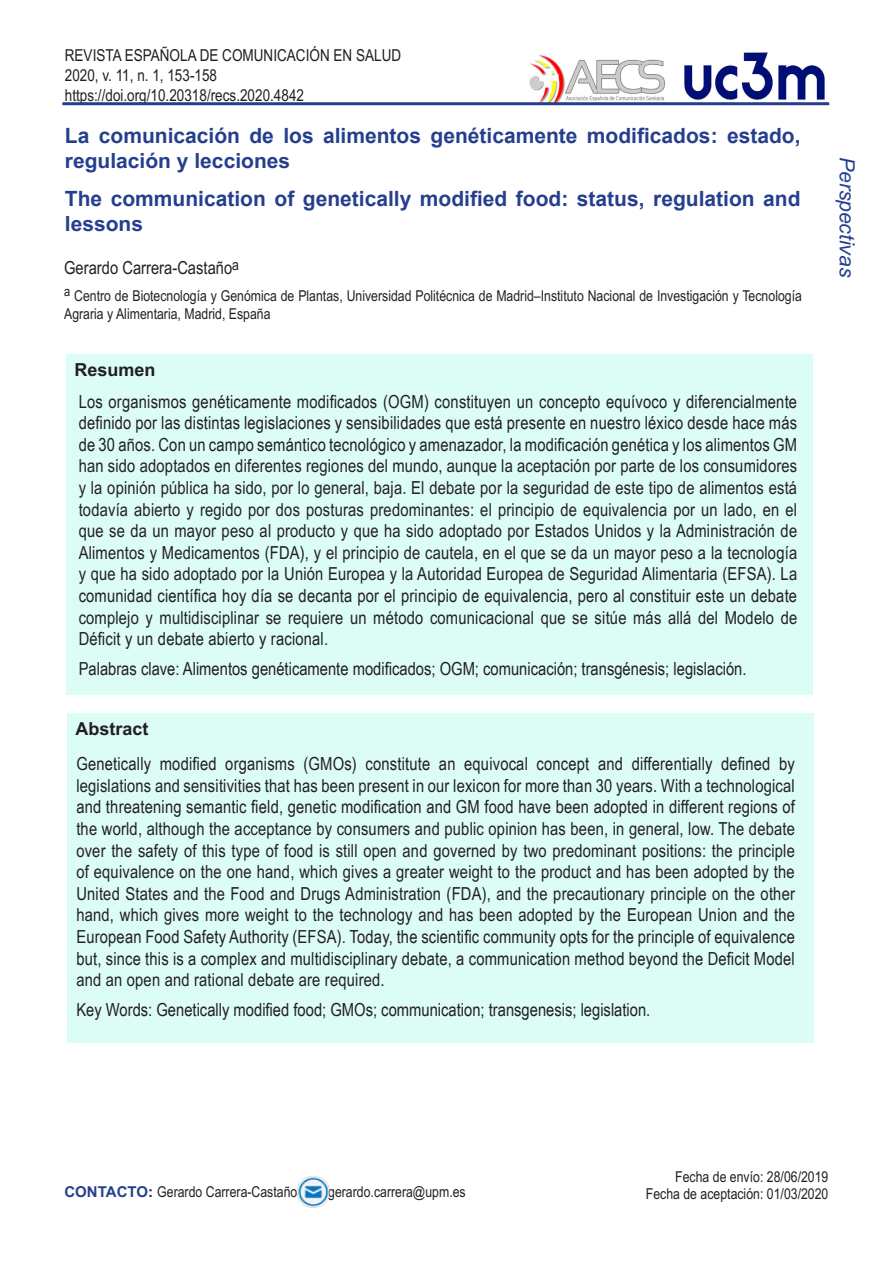
<style>
.page{position:relative;width:893px;height:1263px;background:#fff}
.page>*{position:absolute;margin:0;border:0;box-sizing:border-box;transform-origin:0 0}
.t1{font:21px/25.2px "Arial Bold MT2";color:#253f8e}
.t2{font:italic 21px "Arial";color:#253f8e}
.t3{font:18px/21.6px "Arial Narrow";letter-spacing:.01em;color:#231f20;text-align:justify}
.t4{font:18px "Arial Narrow 2";color:#231f20}
.t5{font:700 18px "Arial";color:#231f20}
.t6{font:16.5px/19.8px "Arial Narrow";color:#231f20}
.t7{font:15px/18px "Arial Narrow";color:#231f20}
.s1{font-family:"Arial";font-weight:700}
.s2{font-family:"Arial Narrow 2"}
.s3{font-family:"Arial";font-weight:700;color:#253f8e}
</style>
<div class="page">
<img style="left:684px;top:52px;width:141px;height:49px">
<img style="left:529px;top:54px;width:137px;height:48px">
<hr style="left:62px;top:102px;width:767px;height:3px;background:#253f8e">
<div style="left:66px;top:354px;width:747px;height:340px;background:#dcfcf6"></div>
<div style="left:67px;top:713px;width:747px;height:330px;background:#dcfcf6"></div>
<img style="left:297px;top:1176px;width:33px;height:32px">
<p class="t6" style="left:65px;top:45px;width:338px">REVISTA ESPAÑOLA DE COMUNICACIÓN EN SALUD<br>2020, v. 11, n. 1, 153-158 https://doi.org/10.20318/recs.2020.4842</p>
<p class="t1" style="left:65px;top:123px;width:737px">La comunicación de los alimentos genéticamente modificados: estado, <span class="s1">regulación y lecciones</span></p>
<p class="t1" style="left:65px;top:186px;width:737px">The communication of genetically modified food: status, regulation and <span class="s1">lessons</span></p>
<p class="t3" style="left:64px;top:256px;width:177px">Gerardo Carrera-Castaño<sup>a</sup></p>
<p class="t7" style="left:64px;top:286px;width:739px"><sup>a</sup> Centro de Biotecnología y Genómica de Plantas, Universidad Politécnica de Madrid–Instituto Nacional de Investigación y Tecnología<br>Agraria y Alimentaria, Madrid, España</p>
<p class="t5" style="left:74px;top:357px;width:83px">Resumen</p>
<p class="t3" style="left:79px;top:390px;width:720px"><span class="s2">Los organismos genéticamente modificados (OGM) constituyen un concepto equívoco y diferencialmente definido por las distintas legislaciones y sensibilidades que está presente en nuestro léxico desde hace más de 30 años. Con un campo semántico tecnológico y amenazador, la modificación genética y los alimentos GM </span>han sido adoptados en diferentes regiones del mundo, aunque la aceptación por parte de los consumidores y la opinión pública ha sido, por lo general, baja. El debate por la seguridad de este tipo de alimentos está todavía abierto y regido por dos posturas predominantes: el principio de equivalencia por un lado, en el que se da un mayor peso al producto y que ha sido adoptado por Estados Unidos y la Administración de Alimentos y Medicamentos (FDA), y el principio de cautela, en el que se da un mayor peso a la tecnología y que ha sido adoptado por la Unión Europea y la Autoridad Europea de Seguridad Alimentaria (EFSA). La <span class="s2">comunidad científica hoy día se decanta por el principio de equivalencia, pero al constituir este un debate </span>complejo y multidisciplinar se requiere un método comunicacional que se sitúe más allá del Modelo de <span class="s2">Déficit y un debate abierto y racional.</span></p>
<p class="t4" style="left:79px;top:656px;width:669px">Palabras clave: Alimentos genéticamente modificados; OGM; comunicación; transgénesis; legislación.</p>
<p class="t5" style="left:75px;top:716px;width:75px">Abstract</p>
<p class="t3" style="left:76px;top:752px;width:720px"><span class="s2">Genetically modified organisms (GMOs) constitute an equivocal concept and differentially defined by </span>legislations and sensitivities that has been present in our lexicon for more than 30 years. With a technological <span class="s2">and threatening semantic field, genetic modification and GM food have been adopted in different regions of </span>the world, although the acceptance by consumers and public opinion has been, in general, low. The debate over the safety of this type of food is still open and governed by two predominant positions: the principle of equivalence on the one hand, which gives a greater weight to the product and has been adopted by the United States and the Food and Drugs Administration (FDA), and the precautionary principle on the other hand, which gives more weight to the technology and has been adopted by the European Union and the <span class="s2">European Food Safety Authority (EFSA). Today, the scientific community opts for the principle of equivalence but, since this is a complex and multidisciplinary debate, a communication method beyond the Deficit Model </span>and an open and rational debate are required.</p>
<p class="t4" style="left:76px;top:997px;width:576px">Key Words: Genetically modified food; GMOs; communication; transgenesis; legislation.</p>
<p class="t2" style="left:861px;top:157px;width:122px;rotate:90deg">Perspectivas</p>
<p class="t7" style="left:64px;top:1182px;width:234px"><span class="s3">CONTACTO</span><span class="s1">:</span> Gerardo Carrera-Castaño</p>
<p class="t7" style="left:328px;top:1182px;width:139px">gerardo.carrera@upm.es</p>
<p class="t7" style="left:675px;top:1167px;width:155px">Fecha de envío: 28/06/2019</p>
<p class="t7" style="left:646px;top:1184px;width:184px">Fecha de aceptación: 01/03/2020</p>
</div>
